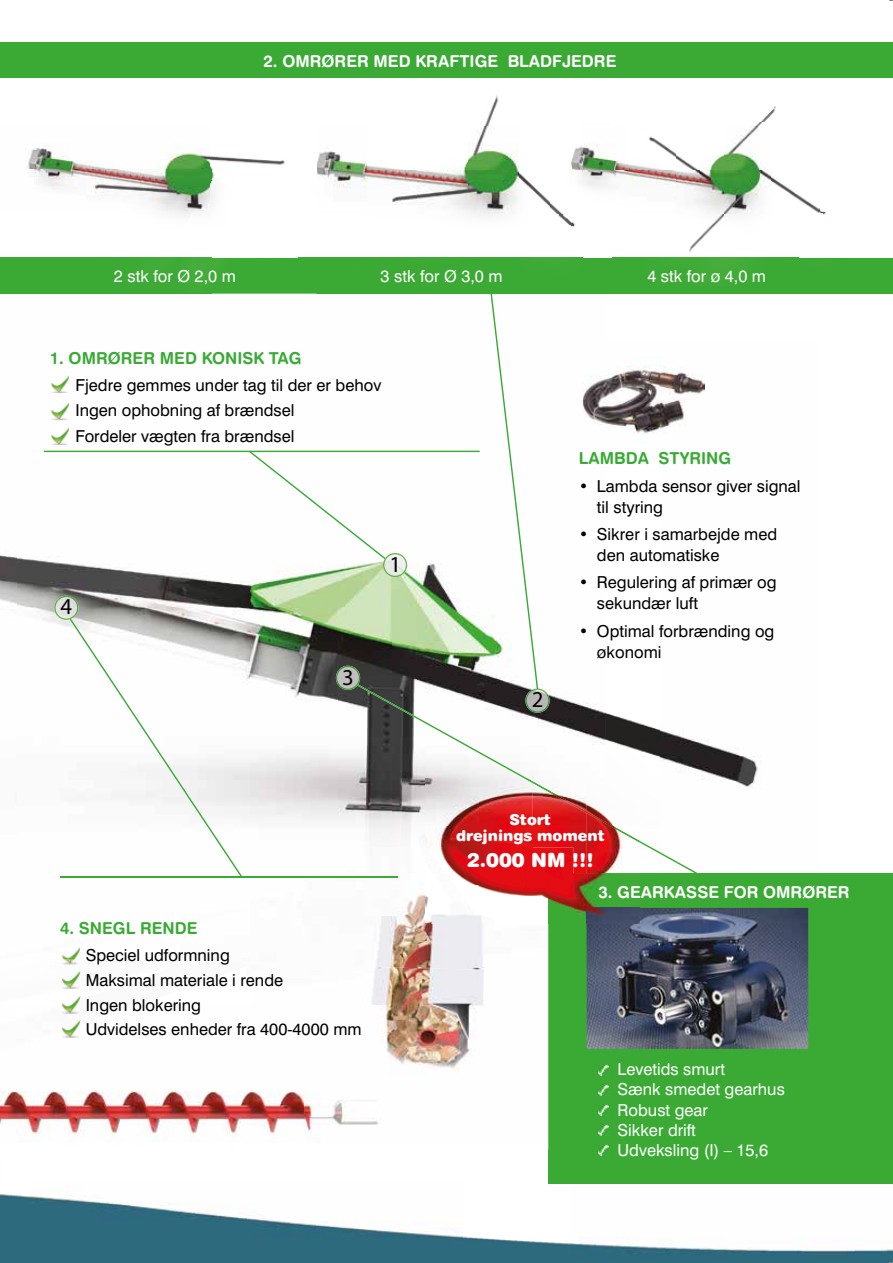
<style>
.page{position:relative;width:893px;height:1263px;background:#fff}
.page>*{position:absolute;margin:0;border:0;box-sizing:border-box;transform-origin:0 0}
.t1{font:22.8px "Myriad Pro";color:#000}
.t2{font:19.5px "Swiss 721 BT Black Rounded";color:#fff}
.t3{font:16.5px/21px "Swiss 721 BT";color:#000}
.t4{font:16.5px/20.2px "Swiss 721 BT";color:#fff}
.t5{font:16.5px "Swiss 721 BT Bold Rounded";color:#fff}
.t6{font:16.5px "Swiss 721 BT Bold Rounded";color:#3aaa35}
.t7{font:15px/16.5px "Swiss 721 BT Black Rounded";color:#fff;text-align:center}
</style>
<div class="page">
<img style="left:0;top:42px;width:893px;height:1px">
<img style="left:0;top:1194px;width:462px;height:69px">
<img style="left:462px;top:1183px;width:108px;height:80px">
<img style="left:570px;top:1183px;width:323px;height:80px">
<img style="left:0;top:555px;width:17px;height:49px">
<img style="left:17px;top:293px;width:374px;height:314px">
<img style="left:391px;top:293px;width:214px;height:391px">
<img style="left:605px;top:293px;width:214px;height:1px">
<img style="left:702px;top:743px;width:56px;height:46px">
<img style="left:29px;top:607px;width:309px;height:342px">
<img style="left:338px;top:607px;width:54px;height:214px">
<div style="left:0;top:43px;width:893px;height:35px;background:#3aaa35"></div>
<div style="left:0;top:258px;width:893px;height:35px;background:#3aaa35"></div>
<div style="left:548px;top:873px;width:345px;height:310px;background:#3aaa35"></div>
<img style="left:0;top:971px;width:253px;height:171px">
<img style="left:253px;top:1091px;width:51px;height:45px">
<img style="left:481px;top:95px;width:18px;height:32px">
<img style="left:316px;top:127px;width:503px;height:131px">
<img style="left:759px;top:106px;width:17px;height:17px">
<img style="left:754px;top:123px;width:8px;height:4px">
<img style="left:799px;top:127px;width:20px;height:41px">
<img style="left:819px;top:208px;width:7px;height:7px">
<img style="left:709px;top:258px;width:31px;height:11px">
<img style="left:28px;top:147px;width:257px;height:68px">
<img style="left:0;top:257px;width:316px;height:40px">
<img style="left:0;top:258px;width:316px;height:35px">
<img style="left:299px;top:257px;width:17px;height:25px">
<img style="left:49px;top:374px;width:20px;height:19px">
<img style="left:49px;top:401px;width:20px;height:19px">
<img style="left:49px;top:426px;width:20px;height:19px">
<img style="left:61px;top:945px;width:19px;height:20px">
<img style="left:61px;top:971px;width:19px;height:18px">
<img style="left:61px;top:994px;width:19px;height:20px">
<img style="left:61px;top:1018px;width:19px;height:20px">
<svg style="left:356px;top:684px;width:346px;height:189px"></svg>
<hr style="left:44px;top:451px;width:436px;height:1px;background:#3aaa35">
<hr style="left:61px;top:876px;width:337px;height:2px;background:#3aaa35">
<svg style="left:598px;top:1065px;width:11px;height:11px"></svg>
<svg style="left:598px;top:1085px;width:11px;height:11px"></svg>
<svg style="left:598px;top:1105px;width:11px;height:10px"></svg>
<svg style="left:598px;top:1125px;width:11px;height:11px"></svg>
<svg style="left:598px;top:1145px;width:11px;height:10px"></svg>
<img style="left:587px;top:908px;width:221px;height:141px">
<img style="left:425px;top:779px;width:215px;height:47px">
<img style="left:533px;top:826px;width:107px;height:47px">
<img style="left:425px;top:826px;width:108px;height:21px">
<img style="left:574px;top:873px;width:66px;height:50px">
<img style="left:525px;top:779px;width:61px;height:32px">
<img style="left:582px;top:811px;width:58px;height:31px">
<img style="left:587px;top:908px;width:53px;height:15px">
<img style="left:582px;top:339px;width:123px;height:123px">
<img style="left:304px;top:847px;width:147px;height:118px">
<img style="left:548px;top:885px;width:26px;height:264px">
<img style="left:304px;top:965px;width:180px;height:167px">
<img style="left:304px;top:876px;width:94px;height:2px">
<img style="left:425px;top:847px;width:149px;height:38px">
<img style="left:425px;top:885px;width:123px;height:38px">
<img style="left:54px;top:596px;width:24px;height:24px">
<svg style="left:70px;top:619px;width:172px;height:257px"></svg>
<img style="left:383px;top:553px;width:24px;height:24px">
<svg style="left:249px;top:452px;width:137px;height:107px"></svg>
<img style="left:336px;top:666px;width:24px;height:24px">
<img style="left:525px;top:688px;width:25px;height:25px">
<svg style="left:490px;top:293px;width:48px;height:396px"></svg>
<p class="t5" style="left:264px;top:51px;width:354px">2. OMRØRER MED KRAFTIGE BLADFJEDRE</p>
<p class="t4" style="left:114px;top:266px;width:123px">2 stk for Ø 2,0 m</p>
<p class="t4" style="left:381px;top:266px;width:123px">3 stk for Ø 3,0 m</p>
<p class="t4" style="left:647px;top:266px;width:120px">4 stk for ø 4,0 m</p>
<p class="t6" style="left:50px;top:348px;width:253px">1. OMRØRER MED KONISK TAG</p>
<p class="t3" style="left:75px;top:372px;width:307px;line-height:25.5px">Fjedre gemmes under tag til der er behov<br>Ingen ophobning af brændsel<br>Fordeler vægten fra brændsel</p>
<h1 class="t1" style="left:61px;top:594px;width:13px">4</h1>
<h1 class="t1" style="left:342px;top:664px;width:13px">3</h1>
<h1 class="t1" style="left:389px;top:552px;width:13px">1</h1>
<p class="t6" style="left:60px;top:918px;width:139px">4. SNEGL RENDE</p>
<p class="t3" style="left:86px;top:943px;width:277px;line-height:24.8px">Speciel udformning<br>Maksimal materiale i rende<br>Ingen blokering<br>Udvidelses enheder fra 400-4000 mm</p>
<h1 class="t1" style="left:532px;top:687px;width:13px">2</h1>
<p class="t6" style="left:579px;top:448px;width:154px">LAMBDA STYRING</p>
<p class="t3" style="left:597px;top:475px;width:205px;text-indent:-18px">• Lambda sensor giver signal til styring</p>
<p class="t3" style="left:597px;top:523px;width:182px;text-indent:-18px">• Sikrer i samarbejde med den automatiske</p>
<p class="t3" style="left:597px;top:572px;width:181px;text-indent:-18px">• Regulering af primær og sekundær luft</p>
<p class="t3" style="left:597px;top:620px;width:179px;text-indent:-18px">• Optimal forbrænding og økonomi</p>
<p class="t7" style="left:456px;top:811px;width:150px">Stort<br>drejnings moment</p>
<p class="t2" style="left:467px;top:848px;width:128px">2.000 NM !!!</p>
<p class="t5" style="left:598px;top:881px;width:253px">3. GEARKASSE FOR OMRØRER</p>
<p class="t4" style="left:618px;top:1059px;width:169px">Levetids smurt<br>Sænk smedet gearhus<br>Robust gear<br>Sikker drift<br>Udveksling (I) – 15,6</p>
</div>
